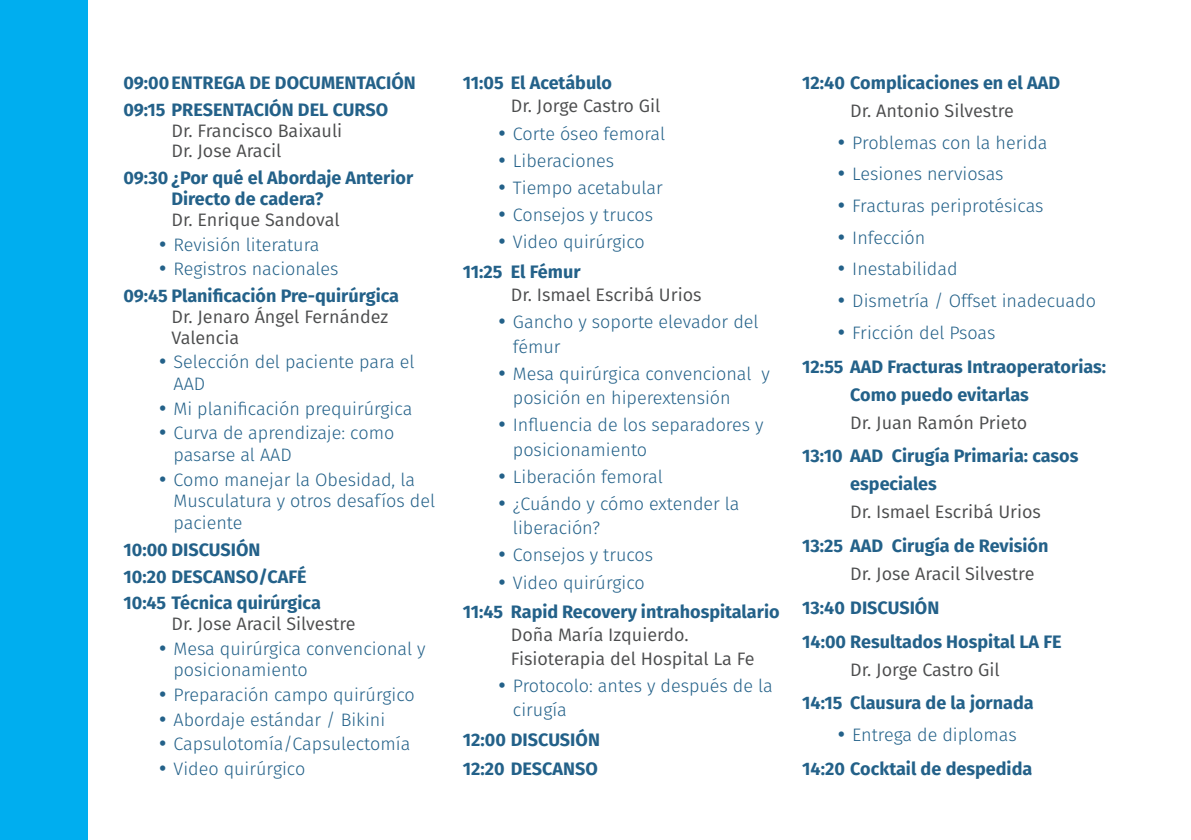
<style>
.page{position:relative;width:1191px;height:840px;background:#fff}
.page>*{position:absolute;margin:0;border:0;box-sizing:border-box;transform-origin:0 0}
.ponencias{font:300 18px/21.8px "Fira Sans";color:#236189}
.programa_cpo_texto{font:700 18px/28px "Fira Sans";color:#236189}
.programa_cpo_texto-2{font:18px/23.6px "Fira Sans";color:#4b4c4d}
.s1{font-weight:700;color:#236189}
.s2{font-weight:400;color:#4b4c4d}
.s3{font-family:"Futura BT";font-weight:500;font-stretch:condensed}
</style>
<div class="page">
<div style="left:0;top:0;width:87px;height:839px;background:#00aeef"></div>
<p class="programa_cpo_texto" style="left:123px;top:67px;width:294px">09:00ENTREGA DE DOCUMENTACIÓN</p>
<p class="programa_cpo_texto-2" style="left:171px;top:98px;width:218px;line-height:21px;text-indent:-48px"><span class="s1">09:15 PRESENTACIÓN DEL CURSO<br></span>Dr. Francisco Baixauli<br>Dr. Jose Aracil</p>
<p class="programa_cpo_texto" style="left:171px;top:166px;width:243px;line-height:21px;text-indent:-48px">09:30 ¿Por qué el Abordaje Anterior<br>Directo de cadera?<br><span class="s2">Dr. Enrique Sandoval</span></p>
<p class="ponencias" style="left:157px;top:233px;width:163px"><span class="s3">•</span> Revisión literatura</p>
<p class="ponencias" style="left:157px;top:258px;width:182px"><span class="s3">•</span> Registros nacionales</p>
<p class="programa_cpo_texto" style="left:171px;top:284px;width:229px;line-height:21px;text-indent:-48px">09:45 Planificación Pre-quirúrgica<br><span class="s2">Dr. Jenaro Ángel Fernández<br>Valencia</span></p>
<p class="ponencias" style="left:173px;top:351px;width:242px;text-indent:-16px"><span class="s3">•</span> Selección del paciente para el<br>AAD</p>
<p class="ponencias" style="left:157px;top:397px;width:256px"><span class="s3">•</span> Mi planificación prequirúrgica</p>
<p class="ponencias" style="left:173px;top:422px;width:222px;text-indent:-16px"><span class="s3">•</span> Curva de aprendizaje: como pasarse al AAD</p>
<p class="ponencias" style="left:173px;top:468px;width:263px;text-indent:-16px"><span class="s3">•</span> Como manejar la Obesidad, la<br>Musculatura y otros desafíos del paciente</p>
<p class="programa_cpo_texto" style="left:123px;top:534px;width:139px">10:00 DISCUSIÓN</p>
<p class="programa_cpo_texto" style="left:123px;top:560px;width:185px">10:20 DESCANSO/CAFÉ</p>
<p class="programa_cpo_texto" style="left:171px;top:590px;width:186px;line-height:21px;text-indent:-48px">10:45 Técnica quirúrgica<br><span class="s2">Dr. Jose Aracil Silvestre</span></p>
<p class="ponencias" style="left:173px;top:637px;width:253px;text-indent:-16px"><span class="s3">•</span> Mesa quirúrgica convencional y posicionamiento</p>
<p class="ponencias" style="left:157px;top:683px;width:259px"><span class="s3">•</span> Preparación campo quirúrgico</p>
<p class="ponencias" style="left:157px;top:708px;width:229px"><span class="s3">•</span> Abordaje estándar / Bikini</p>
<p class="ponencias" style="left:157px;top:732px;width:254px"><span class="s3">•</span> Capsulotomía/Capsulectomía</p>
<p class="ponencias" style="left:157px;top:757px;width:149px"><span class="s3">•</span> Video quirúrgico</p>
<p class="programa_cpo_texto-2" style="left:511px;top:70px;width:151px;text-indent:-48px"><span class="s1">11:05 El Acetábulo<br></span>Dr. Jorge Castro Gil</p>
<p class="ponencias" style="left:497px;top:122px;width:170px"><span class="s3">•</span> Corte óseo femoral</p>
<p class="ponencias" style="left:497px;top:149px;width:119px"><span class="s3">•</span> Liberaciones</p>
<p class="ponencias" style="left:497px;top:177px;width:167px"><span class="s3">•</span> Tiempo acetabular</p>
<p class="ponencias" style="left:497px;top:204px;width:158px"><span class="s3">•</span> Consejos y trucos</p>
<p class="ponencias" style="left:497px;top:231px;width:149px"><span class="s3">•</span> Video quirúrgico</p>
<p class="programa_cpo_texto-2" style="left:511px;top:259px;width:192px;text-indent:-48px"><span class="s1">11:25 El Fémur<br></span>Dr. Ismael Escribá Urios</p>
<p class="ponencias" style="left:513px;top:309px;width:247px;line-height:24.4px;text-indent:-16px"><span class="s3">•</span> Gancho y soporte elevador del fémur</p>
<p class="ponencias" style="left:513px;top:361px;width:259px;line-height:24.4px;text-indent:-16px"><span class="s3">•</span> Mesa quirúrgica convencional y posición en hiperextensión</p>
<p class="ponencias" style="left:513px;top:412px;width:252px;line-height:24.4px;text-indent:-16px"><span class="s3">•</span> Influencia de los separadores y posicionamiento</p>
<p class="ponencias" style="left:497px;top:465px;width:167px"><span class="s3">•</span> Liberación femoral</p>
<p class="ponencias" style="left:513px;top:491px;width:228px;line-height:24.4px;text-indent:-16px"><span class="s3">•</span> ¿Cuándo y cómo extender la liberación?</p>
<p class="ponencias" style="left:497px;top:544px;width:158px"><span class="s3">•</span> Consejos y trucos</p>
<p class="ponencias" style="left:497px;top:571px;width:149px"><span class="s3">•</span> Video quirúrgico</p>
<p class="programa_cpo_texto-2" style="left:511px;top:599px;width:270px;text-indent:-48px"><span class="s1">11:45 Rapid Recovery intrahospitalario<br></span>Doña María Izquierdo.<br>Fisioterapia del Hospital La Fe</p>
<p class="ponencias" style="left:513px;top:673px;width:261px;line-height:24.4px;text-indent:-16px"><span class="s3">•</span> Protocolo: antes y después de la cirugía</p>
<p class="programa_cpo_texto" style="left:463px;top:723px;width:139px">12:00 DISCUSIÓN</p>
<p class="programa_cpo_texto" style="left:463px;top:752px;width:136px">12:20 DESCANSO</p>
<p class="programa_cpo_texto" style="left:802px;top:67px;width:259px;text-align:center">12:40 Complicaciones en el AAD<br><span class="s2">Dr. Antonio Silvestre</span></p>
<p class="ponencias" style="left:836px;top:131px;width:213px"><span class="s3">•</span> Problemas con la herida</p>
<p class="ponencias" style="left:836px;top:163px;width:169px"><span class="s3">•</span> Lesiones nerviosas</p>
<p class="ponencias" style="left:836px;top:195px;width:209px"><span class="s3">•</span> Fracturas periprotésicas</p>
<p class="ponencias" style="left:836px;top:226px;width:91px"><span class="s3">•</span> Infección</p>
<p class="ponencias" style="left:836px;top:258px;width:123px"><span class="s3">•</span> Inestabilidad</p>
<p class="ponencias" style="left:836px;top:290px;width:261px"><span class="s3">•</span> Dismetría / Offset inadecuado</p>
<p class="ponencias" style="left:836px;top:321px;width:161px"><span class="s3">•</span> Fricción del Psoas</p>
<p class="programa_cpo_texto" style="left:850px;top:351px;width:257px;text-indent:-48px">12:55 AAD Fracturas Intraoperatorias:<br>Como puedo evitarlas<br><span class="s2">Dr. Juan Ramón Prieto</span></p>
<p class="programa_cpo_texto" style="left:850px;top:440px;width:230px;text-indent:-48px">13:10 AAD Cirugía Primaria: casos especiales<br><span class="s2">Dr. Ismael Escribá Urios</span></p>
<p class="programa_cpo_texto" style="left:850px;top:530px;width:200px;text-indent:-48px">13:25 AAD Cirugía de Revisión<br><span class="s2">Dr. Jose Aracil Silvestre</span></p>
<p class="programa_cpo_texto" style="left:802px;top:592px;width:139px">13:40 DISCUSIÓN</p>
<p class="programa_cpo_texto" style="left:850px;top:625px;width:213px;text-indent:-48px">14:00 Resultados Hospital LA FE<br><span class="s2">Dr. Jorge Castro Gil</span></p>
<p class="programa_cpo_texto" style="left:802px;top:687px;width:233px">14:15 Clausura de la jornada</p>
<p class="ponencias" style="left:836px;top:723px;width:182px"><span class="s3">•</span> Entrega de diplomas</p>
<p class="programa_cpo_texto" style="left:802px;top:752px;width:232px">14:20 Cocktail de despedida</p>
</div>
